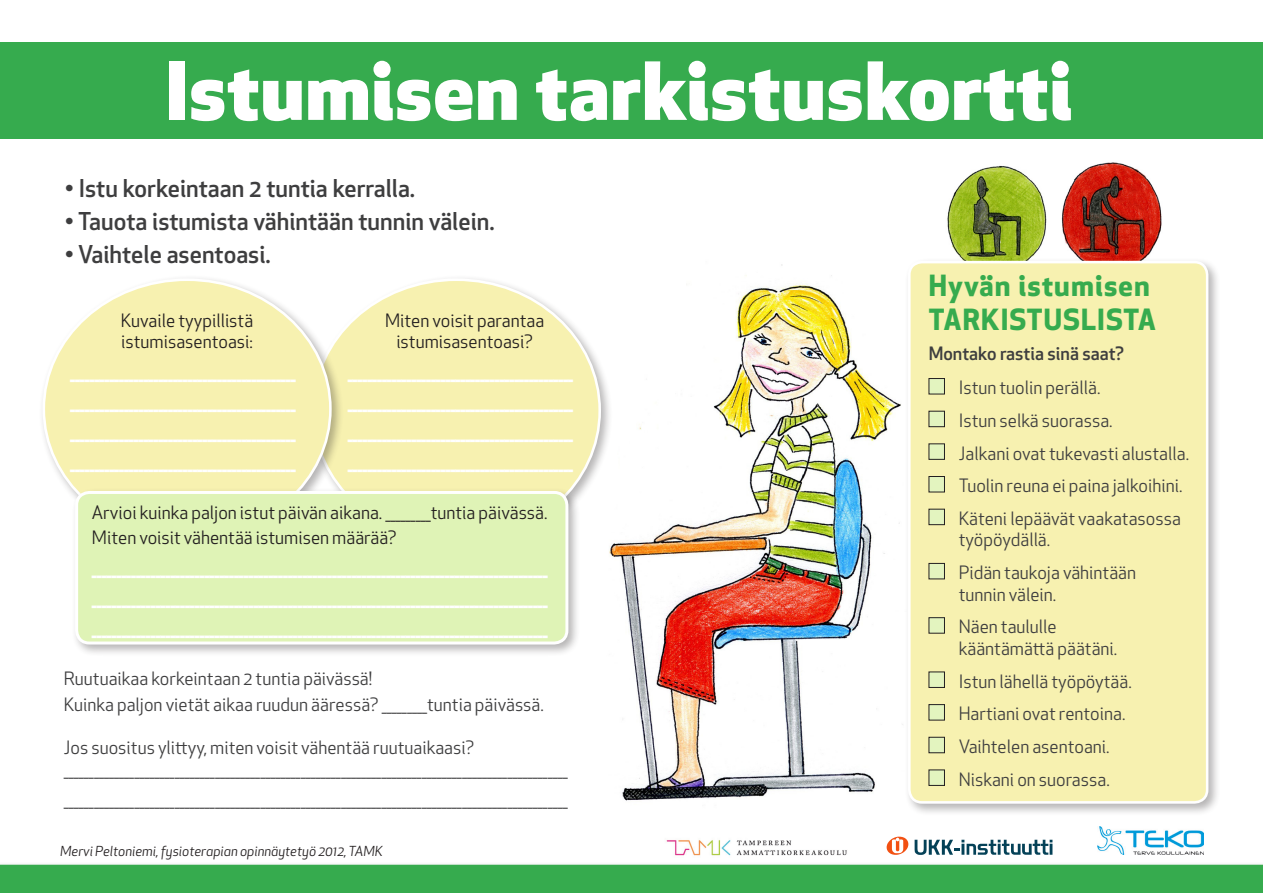
<style>
.page{position:relative;width:1263px;height:893px;background:#fff}
.page>*{position:absolute;margin:0;border:0;box-sizing:border-box;transform-origin:0 0}
.t1{font:800 78px "Apex New";letter-spacing:.02em;color:#fff}
.leipis{font:700 28.5px/34.2px "Apex New";letter-spacing:.04em;color:#36ab4e}
.leipis-2{font:500 24px "Apex New";color:#3e3e3f}
.leipis-3{font:18px/21.6px "Apex New";color:#3e3e3f}
.t2{font:18px/21.6px "Apex New";color:#231f20}
.leipis-4{font:500 18px "Apex New";color:#3e3e3f}
.viivat{font:800 16.5px "Apex New";color:#fff}
.t3{font:italic 13.5px "Apex New";color:#231f20}
</style>
<div class="page">
<img style="left:611px;top:264px;width:292px;height:537px">
<div style="left:0;top:42px;width:1263px;height:97px;background:#36ab4e"></div>
<img style="left:947px;top:162px;width:215px;height:95px">
<div style="left:308px;top:274px;width:305px;height:281px;background:#231f20;opacity:.33"></div>
<div style="left:313px;top:280px;width:287px;height:261px;background:#f7f1b0;border-radius:50%"></div>
<div style="left:39px;top:274px;width:305px;height:278px;background:#231f20;opacity:.33"></div>
<div style="left:44px;top:280px;width:286px;height:258px;background:#f7f1b0;border-radius:50%"></div>
<div style="left:904px;top:257px;width:317px;height:559px;background:#231f20;opacity:.33"></div>
<div style="left:909px;top:262px;width:298px;height:540px;background:#f7f1b0;border-radius:13px"></div>
<div style="left:908px;top:261px;width:300px;height:543px;border:3px solid #fff;border-radius:13px"></div>
<img style="left:666px;top:840px;width:181px;height:16px">
<div style="left:929px;top:378px;width:15px;height:16px;background:#e3f4bf"></div>
<div style="left:929px;top:378px;width:16px;height:16px;border:1px solid #231f20"></div>
<div style="left:929px;top:411px;width:15px;height:16px;background:#e3f4bf"></div>
<div style="left:929px;top:411px;width:16px;height:16px;border:1px solid #231f20"></div>
<div style="left:929px;top:444px;width:15px;height:15px;background:#e3f4bf"></div>
<div style="left:929px;top:444px;width:16px;height:16px;border:1px solid #231f20"></div>
<div style="left:929px;top:476px;width:15px;height:16px;background:#e3f4bf"></div>
<div style="left:929px;top:476px;width:16px;height:16px;border:1px solid #231f20"></div>
<div style="left:929px;top:509px;width:15px;height:16px;background:#e3f4bf"></div>
<div style="left:929px;top:509px;width:16px;height:16px;border:1px solid #231f20"></div>
<div style="left:929px;top:563px;width:15px;height:16px;background:#e3f4bf"></div>
<div style="left:929px;top:563px;width:16px;height:16px;border:1px solid #231f20"></div>
<div style="left:929px;top:618px;width:15px;height:15px;background:#e3f4bf"></div>
<div style="left:929px;top:617px;width:16px;height:16px;border:1px solid #231f20"></div>
<div style="left:929px;top:672px;width:15px;height:15px;background:#e3f4bf"></div>
<div style="left:929px;top:672px;width:16px;height:16px;border:1px solid #231f20"></div>
<div style="left:929px;top:705px;width:15px;height:15px;background:#e3f4bf"></div>
<div style="left:929px;top:704px;width:16px;height:16px;border:1px solid #231f20"></div>
<div style="left:929px;top:737px;width:15px;height:16px;background:#e3f4bf"></div>
<div style="left:929px;top:737px;width:16px;height:16px;border:1px solid #231f20"></div>
<div style="left:929px;top:770px;width:15px;height:15px;background:#e3f4bf"></div>
<div style="left:929px;top:770px;width:16px;height:16px;border:1px solid #231f20"></div>
<div style="left:71px;top:487px;width:510px;height:170px;background:#231f20;opacity:.33"></div>
<div style="left:77px;top:492px;width:490px;height:151px;background:#dff3b6;border-radius:13px"></div>
<div style="left:75px;top:491px;width:493px;height:153px;border:3px solid #fff;border-radius:13px"></div>
<svg style="left:887px;top:837px;width:21px;height:18px"></svg>
<svg style="left:915px;top:840px;width:137px;height:15px"></svg>
<img style="left:1097px;top:826px;width:107px;height:29px">
<div style="left:0;top:861px;width:1263px;height:32px;background:#231f20;opacity:.44"></div>
<div style="left:0;top:865px;width:1263px;height:28px;background:#36ab4e"></div>
<p class="t1" style="left:166px;top:37px;width:908px">Istumisen tarkistuskortti</p>
<p class="leipis-2" style="left:65px;top:172px;width:352px">• Istu korkeintaan 2 tuntia kerralla.</p>
<p class="leipis-2" style="left:65px;top:206px;width:431px">• Tauota istumista vähintään tunnin välein.</p>
<p class="leipis-2" style="left:65px;top:239px;width:208px">• Vaihtele asentoasi.</p>
<p class="t2" style="left:121px;top:309px;width:134px">Kuvaile tyypillistä istumisasentoasi:</p>
<p class="viivat" style="left:70px;top:361px;width:227px">______________________________________________</p>
<p class="viivat" style="left:70px;top:391px;width:227px">______________________________________________</p>
<p class="viivat" style="left:70px;top:421px;width:227px">______________________________________________</p>
<p class="viivat" style="left:70px;top:451px;width:227px">______________________________________________</p>
<p class="t2" style="left:385px;top:309px;width:161px;text-align:center">Miten voisit parantaa istumisasentoasi?</p>
<p class="viivat" style="left:348px;top:361px;width:227px">______________________________________________</p>
<p class="viivat" style="left:348px;top:391px;width:227px">______________________________________________</p>
<p class="viivat" style="left:348px;top:421px;width:227px">______________________________________________</p>
<p class="viivat" style="left:348px;top:451px;width:227px">______________________________________________</p>
<p class="t2" style="left:92px;top:501px;width:457px">Arvioi kuinka paljon istut päivän aikana. _________tuntia päivässä.</p>
<p class="t2" style="left:92px;top:527px;width:306px">Miten voisit vähentää istumisen määrää?</p>
<p class="viivat" style="left:92px;top:557px;width:457px">_____________________________________________________________________________________________</p>
<p class="viivat" style="left:92px;top:587px;width:457px">_____________________________________________________________________________________________</p>
<p class="viivat" style="left:92px;top:617px;width:457px">_____________________________________________________________________________________________</p>
<p class="leipis-3" style="left:64px;top:668px;width:310px">Ruutuaikaa korkeintaan 2 tuntia päivässä!</p>
<p class="leipis-3" style="left:64px;top:694px;width:482px">Kuinka paljon vietät aikaa ruudun ääressä? _________tuntia päivässä.</p>
<p class="leipis-3" style="left:64px;top:737px;width:412px">Jos suositus ylittyy, miten voisit vähentää ruutuaikaasi?</p>
<p class="leipis-3" style="left:64px;top:758px;width:506px">____________________________________________________________________________________________________</p>
<p class="leipis-3" style="left:64px;top:788px;width:506px">____________________________________________________________________________________________________</p>
<p class="t3" style="left:60px;top:842px;width:324px">Mervi Peltoniemi, fysioterapian opinnäytetyö 2012, TAMK</p>
<p class="leipis" style="left:929px;top:267px;width:229px">Hyvän istumisen<br>TARKISTUSLISTA</p>
<p class="leipis-4" style="left:929px;top:341px;width:197px">Montako rastia sinä saat?</p>
<p class="leipis-3" style="left:959px;top:377px;width:143px">Istun tuolin perällä.</p>
<p class="leipis-3" style="left:959px;top:410px;width:155px">Istun selkä suorassa.</p>
<p class="leipis-3" style="left:959px;top:442px;width:232px">Jalkani ovat tukevasti alustalla.</p>
<p class="leipis-3" style="left:959px;top:475px;width:225px">Tuolin reuna ei paina jalkoihini.</p>
<p class="leipis-3" style="left:959px;top:507px;width:224px">Käteni lepäävät vaakatasossa työpöydällä.</p>
<p class="leipis-3" style="left:959px;top:562px;width:179px">Pidän taukoja vähintään tunnin välein.</p>
<p class="leipis-3" style="left:959px;top:616px;width:160px">Näen taululle kääntämättä päätäni.</p>
<p class="leipis-3" style="left:959px;top:670px;width:174px">Istun lähellä työpöytää.</p>
<p class="leipis-3" style="left:959px;top:703px;width:168px">Hartiani ovat rentoina.</p>
<p class="leipis-3" style="left:959px;top:736px;width:152px">Vaihtelen asentoani.</p>
<p class="leipis-3" style="left:959px;top:768px;width:152px">Niskani on suorassa.</p>
</div>
